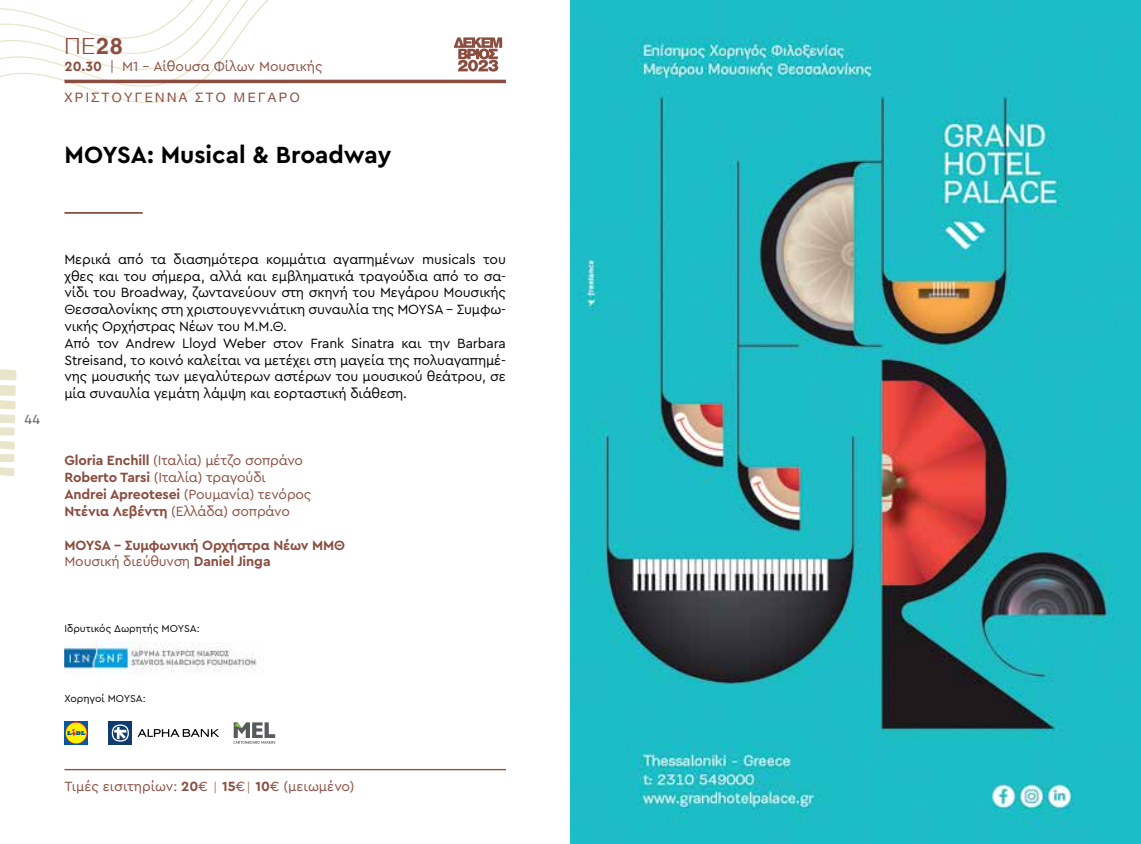
<style>
.page{position:relative;width:1141px;height:844px;background:#fff}
.page>*{position:absolute;margin:0;border:0;box-sizing:border-box;transform-origin:0 0}
.t1{font:700 24.5px "Cera Pro";color:#000}
.t2{font:300 22.75px "Helvetica";color:#8a4d3f}
.t3{font:14px/16.8px "Cera Pro";letter-spacing:-.01em;color:#000}
.t4{font:14px/16.8px "Cera Pro";letter-spacing:-.01em;color:#8a4d3f}
.t5{font:700 14px/16.8px "Cera Pro";letter-spacing:-.01em;color:#8a4d3f}
.t6{font:14px "CF Helvetica";letter-spacing:.17em;color:#8a4d3f}
.t7{font:14px "Cera Pro";color:#58595b}
.t8{font:10.5px "Cera Pro";color:#000}
.s1{font-weight:700}
.s2{font-weight:400}
.s3{font-family:"CF Helvetica"}
</style>
<div class="page">
<svg style="left:454px;top:37px;width:48px;height:34px"></svg>
<svg style="left:0;top:0;width:306px;height:104px"></svg>
<hr style="left:64px;top:768px;width:442px;height:2px;background:#8a4d3f">
<hr style="left:64px;top:80px;width:442px;height:3px;background:#8a4d3f">
<svg style="left:0;top:369px;width:17px;height:107px"></svg>
<hr style="left:64px;top:212px;width:79px;height:2px;background:#8a4d3f">
<img style="left:64px;top:642px;width:200px;height:32px">
<svg style="left:109px;top:721px;width:23px;height:23px"></svg>
<svg style="left:112px;top:724px;width:17px;height:17px"></svg>
<svg style="left:113px;top:725px;width:15px;height:15px"></svg>
<svg style="left:114px;top:726px;width:13px;height:13px"></svg>
<svg style="left:138px;top:729px;width:81px;height:7px"></svg>
<svg style="left:233px;top:722px;width:42px;height:21px"></svg>
<svg style="left:64px;top:721px;width:24px;height:23px"></svg>
<svg style="left:65px;top:721px;width:22px;height:23px"></svg>
<div style="left:66px;top:722px;width:21px;height:21px;background:#fff200;border-radius:50%"></div>
<svg style="left:67px;top:728px;width:18px;height:8px"></svg>
<img style="left:570px;top:0;width:571px;height:843px">
<h2 class="t2" style="left:64px;top:26px;width:60px">ΠΕ<span class="s1">28</span></h2>
<p class="t4" style="left:64px;top:58px;width:259px"><span class="s1">20.30</span> | Μ1 – Αίθουσα Φίλων Μουσικής</p>
<p class="t6" style="left:64px;top:90px;width:237px">ΧΡΙ ΣΤΟΎΓΕΝΝΑ ΣΤΟ ΜΈΓΑΡΟ</p>
<h1 class="t1" style="left:64px;top:138px;width:329px">MOYSA: Musical &amp; Broadway</h1>
<p class="t7" style="left:24px;top:410px;width:17px">44</p>
<p class="t3" style="left:64px;top:250px;width:443px">Μερικά από τα διασημότερα κομμάτια αγαπημένων musicals του χθες και του σήμερα, αλλά και εμβληματικά τραγούδια από το σα&shy;νίδι του Broadway, ζωντανεύουν στη σκηνή του Μεγάρου Μουσικής Θεσσαλονίκης στη χριστουγεννιάτικη συναυλία της MOYSA - Συμφω&shy;νικής Ορχήστρας Νέων του Μ.Μ.Θ.<br>Από τον Andrew Lloyd Weber στον Frank Sinatra και την Barbara Streisand, το κοινό καλείται να μετέχει στη μαγεία της πολυαγαπημέ&shy;νης μουσικής των μεγαλύτερων αστέρων του μουσικού θεάτρου, σε μία συναυλία γεμάτη λάμψη και εορταστική διάθεση.</p>
<p class="t4" style="left:64px;top:451px;width:248px"><span class="s1">Gloria Enchill</span> (Ιταλία) μέτζο σοπράνο <span class="s1">Roberto Tarsi</span> (Ιταλία) τραγούδι <span class="s1">Andrei Apreotesei</span> (Ρουμανία) τενόρος <span class="s1">Ντένια Λεβέντη</span> (Ελλάδα) σοπράνο</p>
<p class="t5" style="left:64px;top:535px;width:282px">MOYSA – Συμφωνική Ορχήστρα Νέων ΜΜΘ<br><span class="s2">Μουσική διεύθυνση</span> Daniel Jinga</p>
<p class="t8" style="left:64px;top:621px;width:137px">Ιδρυτικός Δωρητής MOYSA:</p>
<p class="t8" style="left:64px;top:691px;width:83px">Χορηγοί MOYSA:</p>
<p class="t4" style="left:64px;top:776px;width:292px">Τιμές εισιτηρίων: <span class="s1">20</span>€ <span class="s3">|</span> <span class="s1">15</span>€<span class="s3">|</span> <span class="s1">10</span>€ (μειωμένο)</p>
</div>
